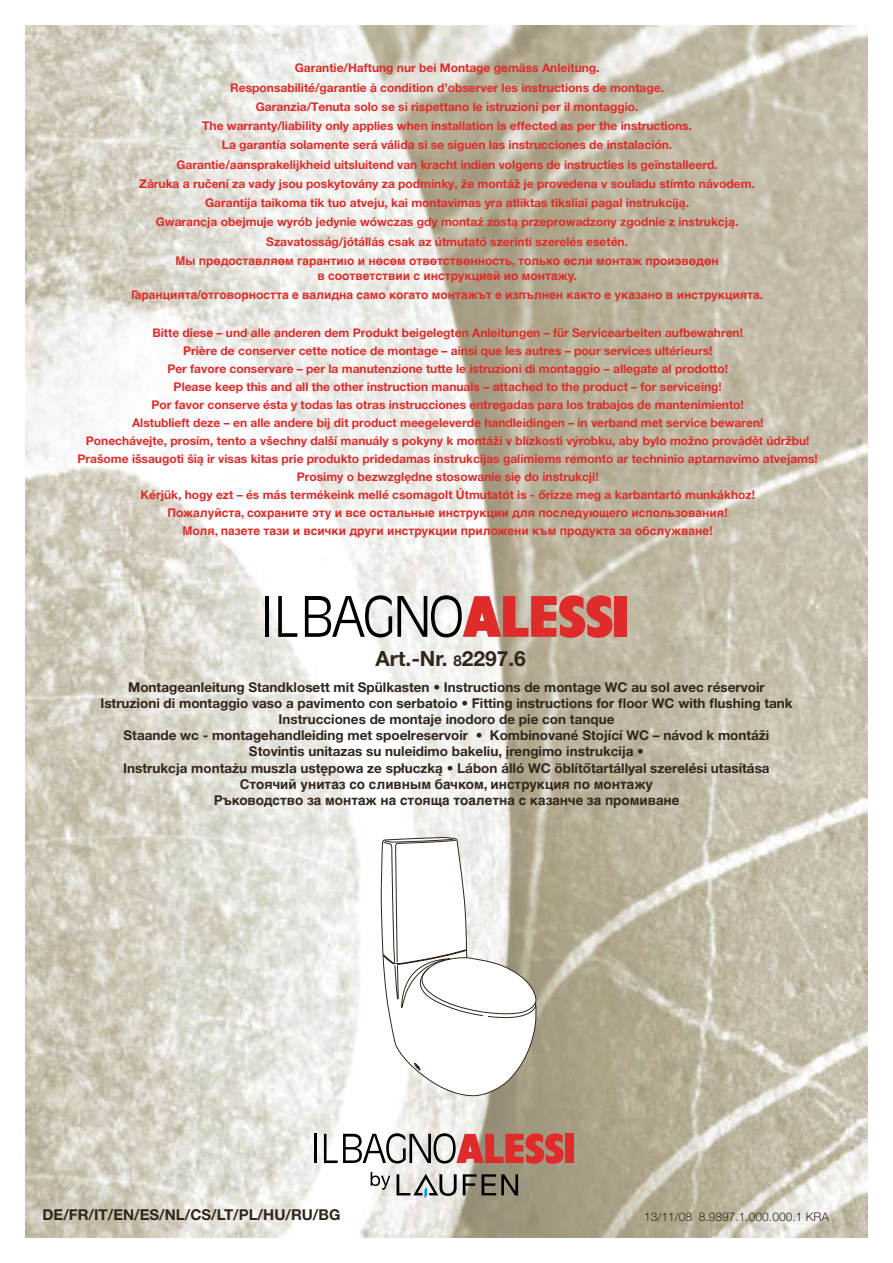
<style>
.page{position:relative;width:893px;height:1263px;background:#fff}
.page>*{position:absolute;margin:0;border:0;box-sizing:border-box;transform-origin:0 0}
.t1{font:700 21px "Helvetica Neue";color:#32261c}
.t2{font:700 15px "Helvetica Neue";color:#32261c}
.t3{font:700 13.5px/16.2px "Helvetica Neue LT Pro";color:#32261c;text-align:center}
.t4{font:700 13.5px/16.2px "Helvetica Cyr";color:#32261c;text-align:center}
.t5{font:700 12px/19.2px "Helvetica Neue LT Pro";color:#df2b2a;text-align:center}
.t6{font:700 12px/15px "Helvetica Cyr";color:#df2b2a;text-align:center}
.t7{font:300 12px "Helvetica Neue LT Pro";color:#32261c}
.s1{font-size:15px}
</style>
<div class="page">
<img style="left:26px;top:26px;width:841px;height:1211px">
<svg style="left:381px;top:837px;width:155px;height:259px"></svg>
<div style="left:614px;top:596px;width:13px;height:41px;background:#df2b2a"></div>
<svg style="left:305px;top:595px;width:308px;height:44px"></svg>
<hr style="left:265px;top:596px;width:4px;height:41px;background:#000">
<svg style="left:278px;top:596px;width:19px;height:41px"></svg>
<svg style="left:463px;top:1174px;width:55px;height:21px"></svg>
<svg style="left:396px;top:1174px;width:61px;height:24px"></svg>
<svg style="left:371px;top:1172px;width:19px;height:18px"></svg>
<div style="left:565px;top:1134px;width:9px;height:29px;background:#df2b2a"></div>
<hr style="left:315px;top:1134px;width:2px;height:29px;background:#000">
<svg style="left:324px;top:1133px;width:240px;height:31px"></svg>
<p class="t5" style="left:139px;top:58px;width:617px">Garantie/Haftung nur bei Montage gemäss Anleitung.<br>Responsabilité/garantie à condition d’observer les instructions de montage.<br>Garanzia/Tenuta solo se si rispettano le istruzioni per il montaggio.<br>The warranty/liability only applies when installation is effected as per the instructions.<br>La garantía solamente será válida si se siguen las instrucciones de instalación.<br>Garantie/aansprakelijkheid uitsluitend van kracht indien volgens de instructies is geïnstalleerd.<br>Záruka a ručení za vady jsou poskytovány za podmínky, že montáž je provedena v souladu stímto návodem.<br>Garantija taikoma tik tuo atveju, kai montavimas yra atliktas tiksliai pagal instrukciją.<br>Gwarancja obejmuje wyrób jedynie wówczas gdy montaź zostą przeprowadzony zgodnie z instrukcją.<br>Szavatosság/jótállás csak az útmutató szerinti szerelés esetén.</p>
<p class="t6" style="left:175px;top:253px;width:545px">Мы прѳдоставляѳм гарантиıо и нѳсѳм отвѳтствѳнность, только ѳсли монтаж проиэвѳдѳн в соответствии с инструкцией ио монтажу.</p>
<p class="t6" style="left:131px;top:287px;width:633px">Гаранцията/отговорността е валидна само когато монтажът е изпълнен както е указано в инструкцията.</p>
<p class="t5" style="left:78px;top:324px;width:742px;line-height:18px">Bitte diese – und alle anderen dem Produkt beigelegten Anleitungen – für Servicearbeiten aufbewahren!<br>Prière de conserver cette notice de montage – ainsi que les autres – pour services ultérieurs!<br>Per favore conservare – per la manutenzione tutte le istruzioni di montaggio – allegate al prodotto!<br>Please keep this and all the other instruction manuals – attached to the product – for serviceing!<br>Por favor conserve ésta y todas las otras instrucciones entregadas para los trabajos de mantenimiento!<br>Alstublieft deze – en alle andere bij dit product meegeleverde handleidingen – in verband met service bewaren!<br>Ponechávejte, prosím, tento a všechny další manuály s pokyny k montáži v blízkosti výrobku, aby bylo možno provádět údržbu!<br>Prašome išsaugoti šią ir visas kitas prie produkto pridedamas instrukcijas galimiems remonto ar techninio aptarnavimo atvejams!<br>Prosimy o bezwzględne stosowanie się do instrukcji!<br>Kérjük, hogy ezt – és más termékeink mellé csomagolt Útmutatót is - őrizze meg a karbantartó munkákhoz!</p>
<p class="t6" style="left:167px;top:504px;width:562px;line-height:18px">Пожалуйста, сохраните эту и все остальные инструкции для последующего использования!<br>Моля, пазете тази и всички други инструкции приложени към продукта за обслужване!</p>
<h1 class="t1" style="left:376px;top:646px;width:152px">Art.-Nr. <span class="s1">8</span>2297.6</h1>
<p class="t3" style="left:100px;top:678px;width:694px">Montageanleitung Standklosett mit Spülkasten • Instructions de montage WC au sol avec réservoir Istruzioni di montaggio vaso a pavimento con serbatoio • Fitting instructions for floor WC with flushing tank Instrucciones de montaje inodoro de pie con tanque<br>Staande wc - montagehandleiding met spoelreservoir • Kombinované Stojící WC – návod k montáži Stovintis unitazas su nuleidimo bakeliu, įrengimo instrukcija •<br>Instrukcja montażu muszla ustępowa ze spłuczką • Lábon álló WC öblítőtartállyal szerelési utasítása</p>
<p class="t4" style="left:214px;top:776px;width:467px">Стоячий унитаз со сливным бачком, инструкция по монтажу<br>Ръководство за монтаж на стояща тоалетна с казанче за промиване</p>
<p class="t2" style="left:43px;top:1206px;width:299px">DE/FR/IT/EN/ES/NL/CS/LT/PL/HU/RU/BG</p>
<p class="t7" style="left:644px;top:1210px;width:186px">13/11/08 8.9897.1.000.000.1 KRA</p>
</div>
